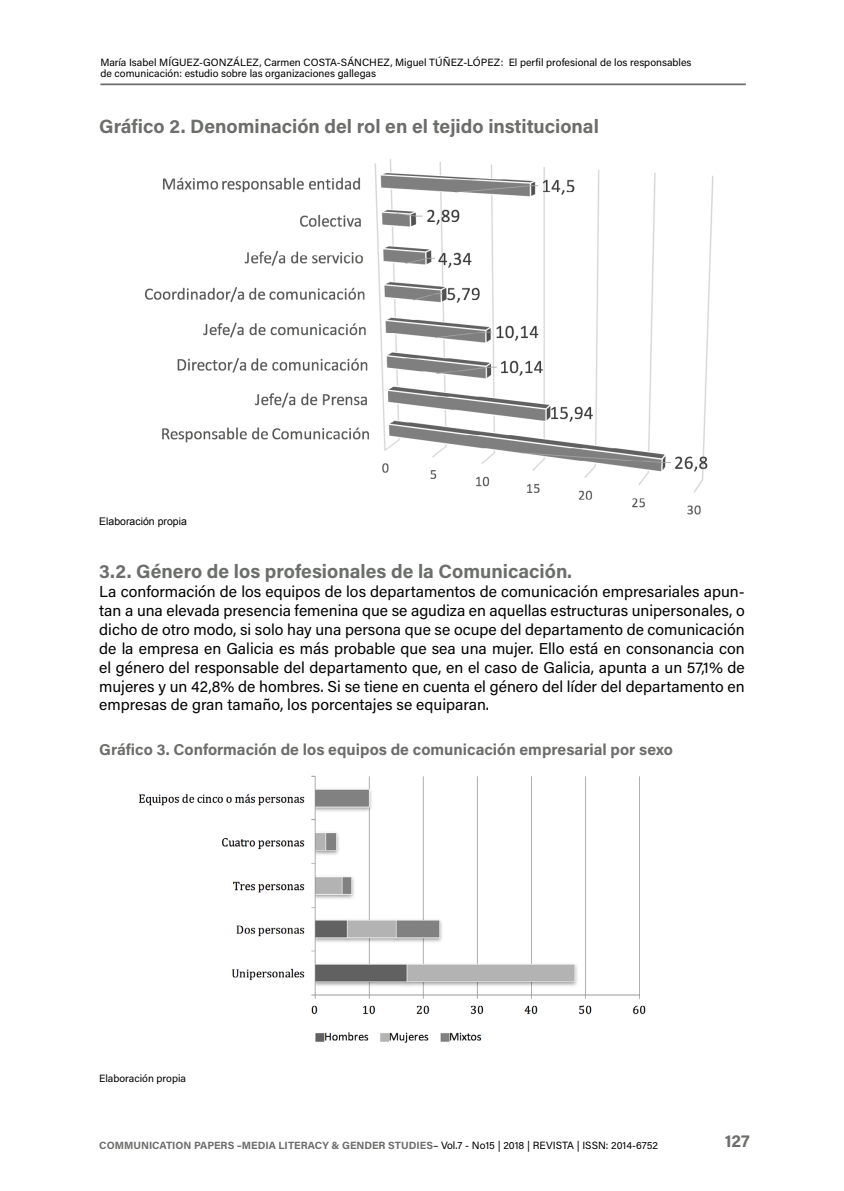
<style>
.page{position:relative;width:844px;height:1191px;background:#fff}
.page>*{position:absolute;margin:0;border:0;box-sizing:border-box;transform-origin:0 0}
.t1{font:700 19.25px "Acumin Pro";color:#6c6e6b}
.t2{font:700 17.5px "Acumin Pro";color:#6c6e6b}
.t3{font:15.75px/18.9px "Acumin Pro";color:#000;text-align:justify}
.t4{font:700 15.75px "Acumin Pro";color:#6c6e6b}
.t5{font:10.5px/10.5px "Acumin Pro";color:#000}
.t6{font:700 10.5px "Acumin Pro";color:#6c6e6b}
.t7{font:10.5px "Arial";color:#000}
.s1{font-weight:400;color:#000}
</style>
<div class="page">
<hr style="left:100px;top:83px;width:645px;height:2px;background:#6c6e6b">
<img style="left:145px;top:159px;width:569px;height:356px">
<img style="left:138px;top:775px;width:508px;height:268px">
<p class="t5" style="left:100px;top:57px;width:592px">María Isabel MÍGUEZ-GONZÁLEZ, Carmen COSTA-SÁNCHEZ, Miguel TÚÑEZ-LÓPEZ: El perfil profesional de los responsables de comunicación: estudio sobre las organizaciones gallegas</p>
<p class="t1" style="left:99px;top:112px;width:501px">Gráfico 2. Denominación del rol en el tejido institucional</p>
<p class="t7" style="left:99px;top:514px;width:89px">Elaboración propia</p>
<p class="t1" style="left:99px;top:558px;width:474px">3.2. Género de los profesionales de la Comunicación.</p>
<p class="t3" style="left:99px;top:581px;width:646px">La conformación de los equipos de los departamentos de comunicación empresariales apun&shy;tan a una elevada presencia femenina que se agudiza en aquellas estructuras unipersonales, o dicho de otro modo, si solo hay una persona que se ocupe del departamento de comunicación de la empresa en Galicia es más probable que sea una mujer. Ello está en consonancia con el género del responsable del departamento que, en el caso de Galicia, apunta a un 57,1% de mujeres y un 42,8% de hombres. Si se tiene en cuenta el género del líder del departamento en empresas de gran tamaño, los porcentajes se equiparan.</p>
<p class="t4" style="left:99px;top:738px;width:575px">Gráfico 3. Conformación de los equipos de comunicación empresarial por sexo</p>
<p class="t5" style="left:99px;top:1073px;width:88px">Elaboración propia</p>
<p class="t6" style="left:99px;top:1137px;width:560px">COMMUNICATION PAPERS –MEDIA LITERACY &amp; GENDER STUDIES<span class="s1">– Vol.7 - No15 | 2018 | REVISTA | ISSN: 2014-6752</span></p>
<p class="t2" style="left:724px;top:1128px;width:26px">127</p>
</div>
